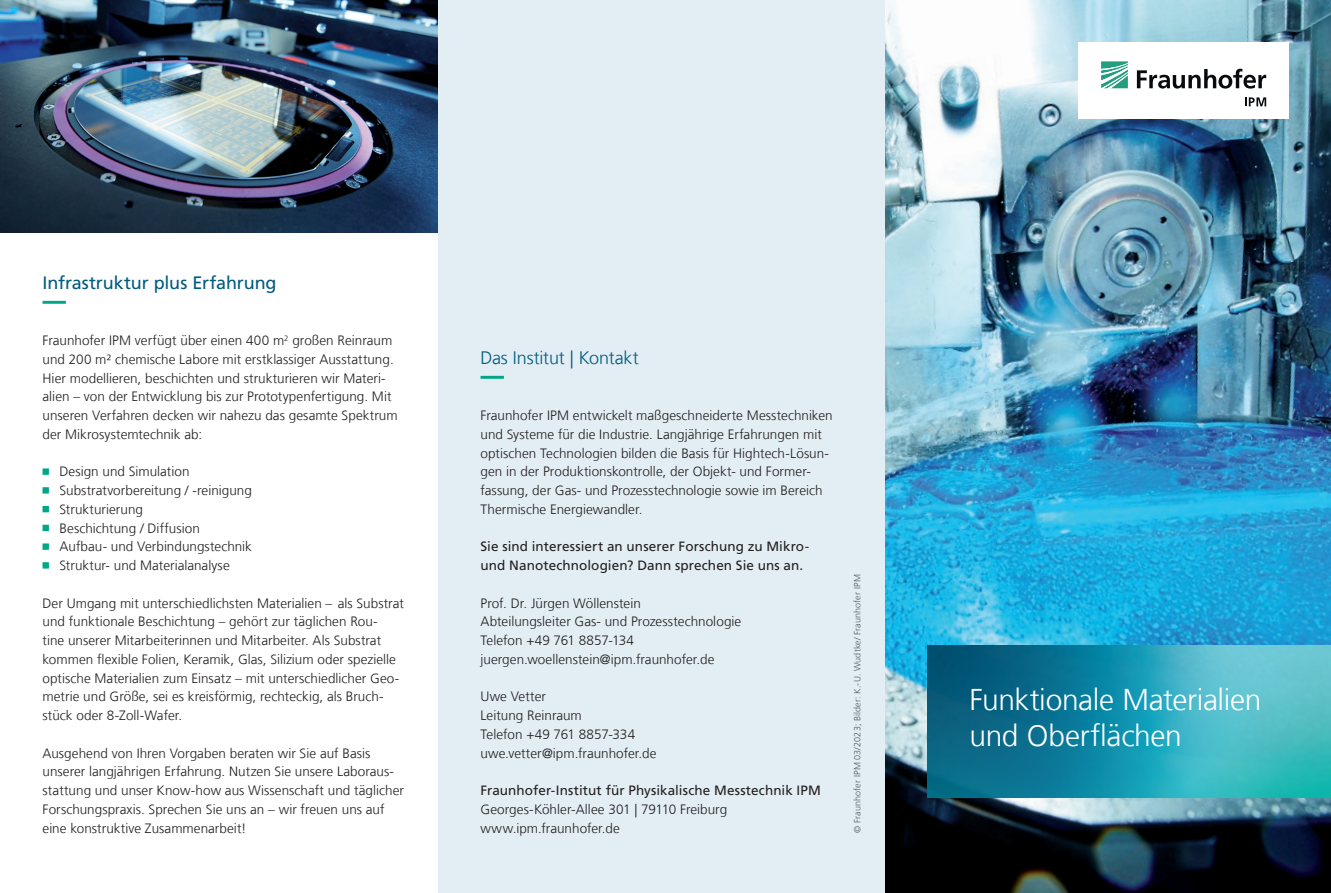
<style>
.page{position:relative;width:1331px;height:893px;background:#fff}
.page>*{position:absolute;margin:0;border:0;box-sizing:border-box;transform-origin:0 0}
.t1{font:300 30px/36px "Frutiger LT Com";letter-spacing:-.015em;color:#fff}
.t2{font:18px "Frutiger LT Com";letter-spacing:-.01em;color:#005b7f}
.t3{font:300 18px "Frutiger LT Com";letter-spacing:-.01em;color:#005b7f}
.t4{font:300 13.5px/18.8px "Frutiger LT Com";color:#231f20}
.t5{font:13.5px/18.8px "Frutiger LT Com";letter-spacing:.005em;color:#231f20}
.t6{font:300 9px "Frutiger LT Com";letter-spacing:.015em;color:#57585a}
</style>
<div class="page">
<img style="left:884px;top:0;width:447px;height:893px">
<svg style="left:927px;top:645px;width:404px;height:152px;background:#2694aa"></svg>
<div style="left:438px;top:0;width:446px;height:893px;background:#e2eef4"></div>
<img style="left:1078px;top:43px;width:210px;height:76px">
<svg style="left:1101px;top:61px;width:27px;height:27px"></svg>
<svg style="left:1137px;top:69px;width:129px;height:20px"></svg>
<svg style="left:1245px;top:97px;width:21px;height:9px"></svg>
<img style="left:0;top:0;width:438px;height:233px">
<svg style="left:480px;top:376px;width:24px;height:3px"></svg>
<svg style="left:43px;top:301px;width:23px;height:3px"></svg>
<svg style="left:43px;top:468px;width:6px;height:7px"></svg>
<svg style="left:43px;top:487px;width:6px;height:7px"></svg>
<svg style="left:43px;top:506px;width:6px;height:6px"></svg>
<svg style="left:43px;top:525px;width:6px;height:6px"></svg>
<svg style="left:43px;top:543px;width:6px;height:7px"></svg>
<svg style="left:43px;top:562px;width:6px;height:7px"></svg>
<h2 class="t2" style="left:43px;top:272px;width:236px">Infrastruktur plus Erfahrung</h2>
<p class="t4" style="left:43px;top:331px;width:357px">Fraunhofer IPM verfügt über einen 400 m<sup>2</sup> großen Reinraum und 200 m² chemische Labore mit erstklassiger Ausstattung.<br>Hier modellieren, beschichten und strukturieren wir Materi&shy;alien – von der Entwicklung bis zur Prototypenfertigung. Mit unseren Verfahren decken wir nahezu das gesamte Spektrum der Mikrosystemtechnik ab:</p>
<p class="t4" style="left:60px;top:462px;width:194px">Design und Simulation<br>Substratvorbereitung / -reinigung<br>Strukturierung<br>Beschichtung / Diffusion<br>Aufbau- und Verbindungstechnik<br>Struktur- und Materialanalyse</p>
<p class="t4" style="left:43px;top:594px;width:363px">Der Umgang mit unterschiedlichsten Materialien – als Substrat und funktionale Beschichtung – gehört zur täglichen Rou-<br>tine unserer Mitarbeiterinnen und Mitarbeiter. Als Substrat kommen flexible Folien, Keramik, Glas, Silizium oder spezielle optische Materialien zum Einsatz – mit unterschiedlicher Geo&shy;metrie und Größe, sei es kreisförmig, rechteckig, als Bruch&shy;stück oder 8-Zoll-Wafer.</p>
<p class="t4" style="left:43px;top:744px;width:363px">Ausgehend von Ihren Vorgaben beraten wir Sie auf Basis unserer langjährigen Erfahrung. Nutzen Sie unsere Laboraus&shy;stattung und unser Know-how aus Wissenschaft und täglicher Forschungspraxis. Sprechen Sie uns an – wir freuen uns auf eine konstruktive Zusammenarbeit!</p>
<h2 class="t3" style="left:480px;top:347px;width:160px">Das Institut | Kontakt</h2>
<p class="t4" style="left:480px;top:406px;width:354px">Fraunhofer IPM entwickelt maßgeschneiderte Messtechniken und Systeme für die Industrie. Langjährige Erfahrungen mit optischen Technologien bilden die Basis für Hightech-Lösun&shy;gen in der Produktionskontrolle, der Objekt- und Former&shy;fassung, der Gas- und Prozesstechnologie sowie im Bereich Thermische Energiewandler.</p>
<p class="t5" style="left:480px;top:537px;width:330px">Sie sind interessiert an unserer Forschung zu Mikro&shy;und Nanotechnologien? Dann sprechen Sie uns an.</p>
<p class="t4" style="left:480px;top:594px;width:262px">Prof. Dr. Jürgen Wöllenstein<br>Abteilungsleiter Gas- und Prozesstechnologie Telefon +49 761 8857-134 juergen.woellenstein@ipm.fraunhofer.de</p>
<p class="t4" style="left:480px;top:687px;width:177px">Uwe Vetter<br>Leitung Reinraum<br>Telefon +49 761 8857-334 uwe.vetter@ipm.fraunhofer.de</p>
<p class="t5" style="left:480px;top:781px;width:342px">Fraunhofer-Institut für Physikalische Messtechnik IPM</p>
<p class="t4" style="left:480px;top:800px;width:248px">Georges-Köhler-Allee 301 | 79110 Freiburg www.ipm.fraunhofer.de</p>
<p class="t6" style="left:852px;top:833px;width:260px;rotate:-90deg">© Fraunhofer IPM 03/2023; Bilder: K.-U. Wudtke/ Fraunhofer IPM</p>
<h1 class="t1" style="left:969px;top:682px;width:293px">Funktionale Materialien und Oberflächen</h1>
</div>
